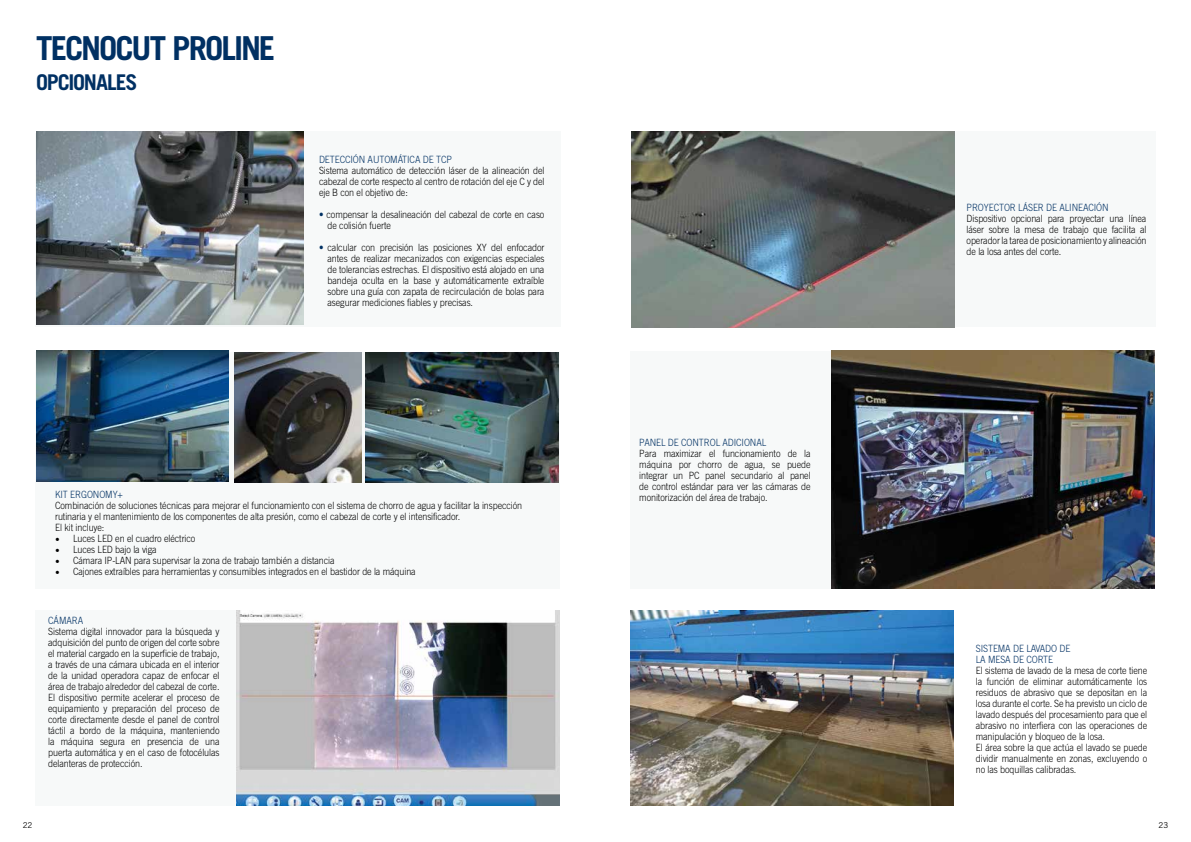
<style>
.page{position:relative;width:1191px;height:842px;background:#fff}
.page>*{position:absolute;margin:0;border:0;box-sizing:border-box;transform-origin:0 0}
.t1{font:700 33px "Trade Gothic LT Std";letter-spacing:-.06em;color:#003063}
.t2{font:700 21.7px "Trade Gothic LT Std";letter-spacing:-.055em;color:#003063}
.t3{font:300 10px/11px "Trade Gothic LT Std";letter-spacing:-.01em;color:#000;text-align:justify;scale:.9 1}
.t4{font:300 10px/11px "Trade Gothic LT Std";letter-spacing:-.01em;color:#003063;scale:.9 1}
.t5{font:8px "Trade Gothic LT Std";color:#000}
.s1{color:#003063}
.s2{font-family:"Minion Pro";font-weight:400;font-size:12px}
</style>
<div class="page">
<div style="left:631px;top:132px;width:524px;height:195px;background:#f7f9f9"></div>
<div style="left:631px;top:351px;width:524px;height:237px;background:#f7f9f9"></div>
<img style="left:631px;top:132px;width:323px;height:195px">
<img style="left:831px;top:351px;width:323px;height:237px">
<img style="left:631px;top:611px;width:322px;height:195px">
<div style="left:35px;top:611px;width:524px;height:195px;background:#f7f9f9"></div>
<div style="left:35px;top:133px;width:524px;height:193px;background:#f7f9f9"></div>
<img style="left:36px;top:132px;width:267px;height:193px">
<img style="left:237px;top:611px;width:323px;height:195px">
<div style="left:35px;top:352px;width:524px;height:236px;background:#f7f9f9"></div>
<img style="left:366px;top:352px;width:192px;height:130px">
<img style="left:235px;top:352px;width:126px;height:130px">
<img style="left:36px;top:351px;width:193px;height:130px">
<h1 class="t1" style="left:36px;top:28px;width:241px">TECNOCUT PROLINE</h1>
<h2 class="t2" style="left:36px;top:69px;width:103px">OPCIONALES</h2>
<p class="t4" style="left:319px;top:154px;width:149px">DETECCIÓN AUTOMÁTICA DE TCP</p>
<p class="t3" style="left:319px;top:165px;width:252px">Sistema automático de detección láser de la alineación del cabezal de corte respecto al centro de rotación del eje C y del eje B con el objetivo de:</p>
<p class="t3" style="left:327px;top:209px;width:242px;text-indent:-9px"><span class="s1">•</span> compensar la desalineación del cabezal de corte en caso de colisión fuerte</p>
<p class="t3" style="left:327px;top:242px;width:242px;text-indent:-9px"><span class="s1">•</span> calcular con precisión las posiciones XY del enfocador antes de realizar mecanizados con exigencias especiales de tolerancias estrechas. El dispositivo está alojado en una bandeja oculta en la base y automáticamente extraíble sobre una guía con zapata de recirculación de bolas para asegurar mediciones fiables y precisas.</p>
<p class="t4" style="left:55px;top:489px;width:77px">KIT ERGONOMY+</p>
<p class="t3" style="left:55px;top:500px;width:520px;text-align:left">Combinación de soluciones técnicas para mejorar el funcionamiento con el sistema de chorro de agua y facilitar la inspección rutinaria y el mantenimiento de los componentes de alta presión, como el cabezal de corte y el intensificador.<br>El kit incluye:</p>
<p class="t3" style="left:55px;top:533px;width:157px"><span class="s2">•</span> Luces LED en el cuadro eléctrico</p>
<p class="t3" style="left:55px;top:544px;width:114px"><span class="s2">•</span> Luces LED bajo la viga</p>
<p class="t3" style="left:55px;top:555px;width:312px"><span class="s2">•</span> Cámara IP-LAN para supervisar la zona de trabajo también a distancia</p>
<p class="t3" style="left:55px;top:566px;width:402px"><span class="s2">•</span> Cajones extraíbles para herramientas y consumibles integrados en el bastidor de la máquina</p>
<p class="t4" style="left:48px;top:615px;width:40px">CÁMARA</p>
<p class="t3" style="left:48px;top:626px;width:192px">Sistema digital innovador para la búsqueda y adquisición del punto de origen del corte sobre el material cargado en la superficie de trabajo, a través de una cámara ubicada en el interior de la unidad operadora capaz de enfocar el área de trabajo alrededor del cabezal de corte.<br>El dispositivo permite acelerar el proceso de equipamiento y preparación del proceso de corte directamente desde el panel de control táctil a bordo de la máquina, manteniendo la máquina segura en presencia de una puerta automática y en el caso de fotocélulas delanteras de protección.</p>
<p class="t4" style="left:639px;top:436px;width:143px">PANEL DE CONTROL ADICIONAL</p>
<p class="t3" style="left:639px;top:447px;width:192px">Para maximizar el funcionamiento de la máquina por chorro de agua, se puede integrar un PC panel secundario al panel de control estándar para ver las cámaras de monitorización del área de trabajo.</p>
<p class="t4" style="left:966px;top:202px;width:159px">PROYECTOR LÁSER DE ALINEACIÓN</p>
<p class="t3" style="left:966px;top:213px;width:201px">Dispositivo opcional para proyectar una línea láser sobre la mesa de trabajo que facilita al operador la tarea de posicionamiento y alineación de la losa antes del corte.</p>
<p class="t4" style="left:975px;top:642px;width:106px">SISTEMA DE LAVADO DE<br>LA MESA DE CORTE</p>
<p class="t3" style="left:975px;top:664px;width:192px;text-align:left">El sistema de lavado de la mesa de corte tiene la función de eliminar automáticamente los residuos de abrasivo que se depositan en la losa durante el corte. Se ha previsto un ciclo de lavado después del procesamiento para que el abrasivo no interfiera con las operaciones de manipulación y bloqueo de la losa.<br>El área sobre la que actúa el lavado se puede dividir manualmente en zonas, excluyendo o no las boquillas calibradas.</p>
<p class="t5" style="left:23px;top:820px;width:11px">22</p>
<p class="t5" style="left:1158px;top:820px;width:11px">23</p>
</div>
